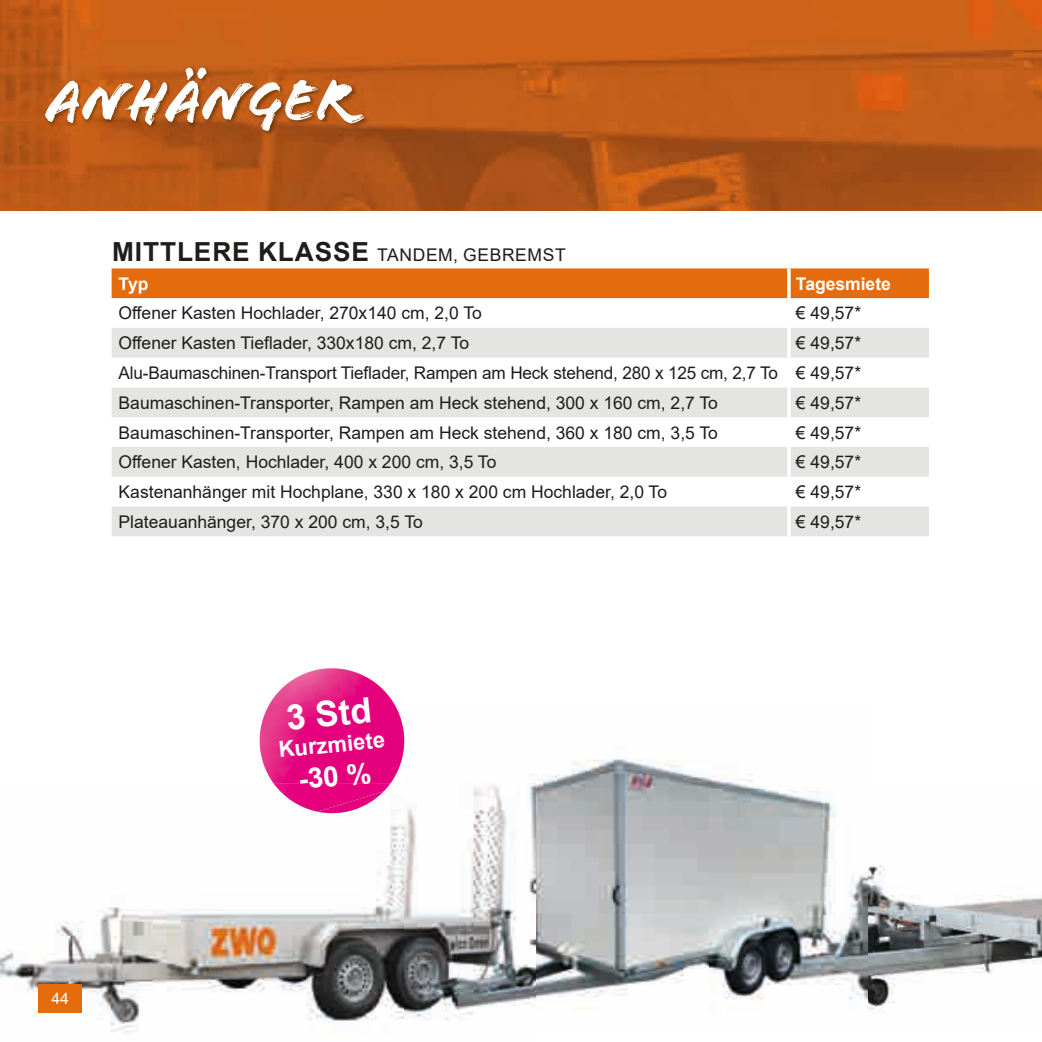
<style>
.page{position:relative;width:1042px;height:1042px;background:#fff}
.page>*{position:absolute;margin:0;border:0;box-sizing:border-box;transform-origin:0 0}
.t1{font:60.73px "Flood Std";color:#fff}
.t2{font:700 35px "Arial";color:#fff}
.t3{font:700 28px "Arial";color:#fff}
.t4{font:700 22.05px "Arial";color:#fff}
.t5{font:17.5px/29.8px "Arial";color:#1d1d1b;text-align:justify}
.t6{font:17.5px/28.2px "Arial";letter-spacing:.035em;color:#1d1d1b}
.t7{font:700 17.5px "Arial";color:#fff}
.t8{font:15.75px "Arial";color:#fff}
.s1{font-weight:700;font-size:26.25px}
.s2{font-weight:700;color:#fff}
</style>
<div class="page">
<img style="left:0;top:0;width:1042px;height:211px">
<div style="left:112px;top:268px;width:817px;height:30px;background:#e46c0d"></div>
<svg style="left:112px;top:328px;width:817px;height:208px;fill:#e4e4e3"></svg>
<hr style="left:787px;top:268px;width:3px;height:30px;background:#fff">
<hr style="left:787px;top:328px;width:3px;height:30px;background:#fff">
<hr style="left:787px;top:358px;width:3px;height:29px;background:#fff">
<hr style="left:787px;top:387px;width:3px;height:30px;background:#fff">
<hr style="left:787px;top:417px;width:3px;height:30px;background:#fff">
<hr style="left:787px;top:447px;width:3px;height:30px;background:#fff">
<hr style="left:787px;top:477px;width:3px;height:29px;background:#fff">
<hr style="left:787px;top:506px;width:3px;height:30px;background:#fff">
<img style="left:867px;top:865px;width:175px;height:148px">
<img style="left:44px;top:67px;width:324px;height:69px">
<img style="left:0;top:783px;width:404px;height:251px">
<img style="left:404px;top:736px;width:405px;height:262px">
<img style="left:709px;top:789px;width:158px;height:212px">
<img style="left:404px;top:783px;width:132px;height:237px">
<img style="left:317px;top:811px;width:67px;height:2px">
<img style="left:260px;top:668px;width:144px;height:115px">
<img style="left:273px;top:783px;width:117px;height:28px">
<div style="left:38px;top:984px;width:44px;height:28px;background:#e46c0d"></div>
<h1 class="t1" style="left:47px;top:65px;width:308px">ANHÄNGER</h1>
<p class="t6" style="left:119px;top:241px;width:449px;text-indent:-7px"><span class="s1">MITTLERE KLASSE</span> TANDEM, GEBREMST<br><span class="s2">Typ</span></p>
<p class="t7" style="left:796px;top:271px;width:96px">Tagesmiete</p>
<p class="t5" style="left:119px;top:298px;width:365px">Offener Kasten Hochlader, 270x140 cm, 2,0 To</p>
<p class="t5" style="left:796px;top:298px;width:67px">€ 49,57*</p>
<p class="t5" style="left:119px;top:328px;width:352px">Offener Kasten Tieflader, 330x180 cm, 2,7 To</p>
<p class="t5" style="left:119px;top:328px;width:744px;text-indent:677px">€ 49,57* Alu-Baumaschinen-Transport Tieflader, Rampen am Heck stehend, 280 x 125 cm, 2,7 To € 49,57* Baumaschinen-Transporter, Rampen am Heck stehend, 300 x 160 cm, 2,7 To</p>
<p class="t5" style="left:796px;top:387px;width:67px">€ 49,57*</p>
<p class="t5" style="left:119px;top:417px;width:601px">Baumaschinen-Transporter, Rampen am Heck stehend, 360 x 180 cm, 3,5 To</p>
<p class="t5" style="left:796px;top:417px;width:67px">€ 49,57*</p>
<p class="t5" style="left:119px;top:447px;width:379px">Offener Kasten, Hochlader, 400 x 200 cm, 3,5 To</p>
<p class="t5" style="left:796px;top:447px;width:67px">€ 49,57*</p>
<p class="t5" style="left:119px;top:477px;width:550px">Kastenanhänger mit Hochplane, 330 x 180 x 200 cm Hochlader, 2,0 To</p>
<p class="t5" style="left:796px;top:477px;width:67px">€ 49,57*</p>
<p class="t5" style="left:119px;top:507px;width:306px">Plateauanhänger, 370 x 200 cm, 3,5 To</p>
<p class="t5" style="left:796px;top:507px;width:67px">€ 49,57*</p>
<p class="t8" style="left:51px;top:988px;width:19px">44</p>
<h2 class="t2" style="left:284px;top:693px;width:87px;rotate:-5deg">3 Std</h2>
<p class="t4" style="left:277px;top:733px;width:108px;rotate:-5deg">Kurzmiete</p>
<h3 class="t3" style="left:297px;top:759px;width:75px;rotate:-5deg">-30 %</h3>
</div>
